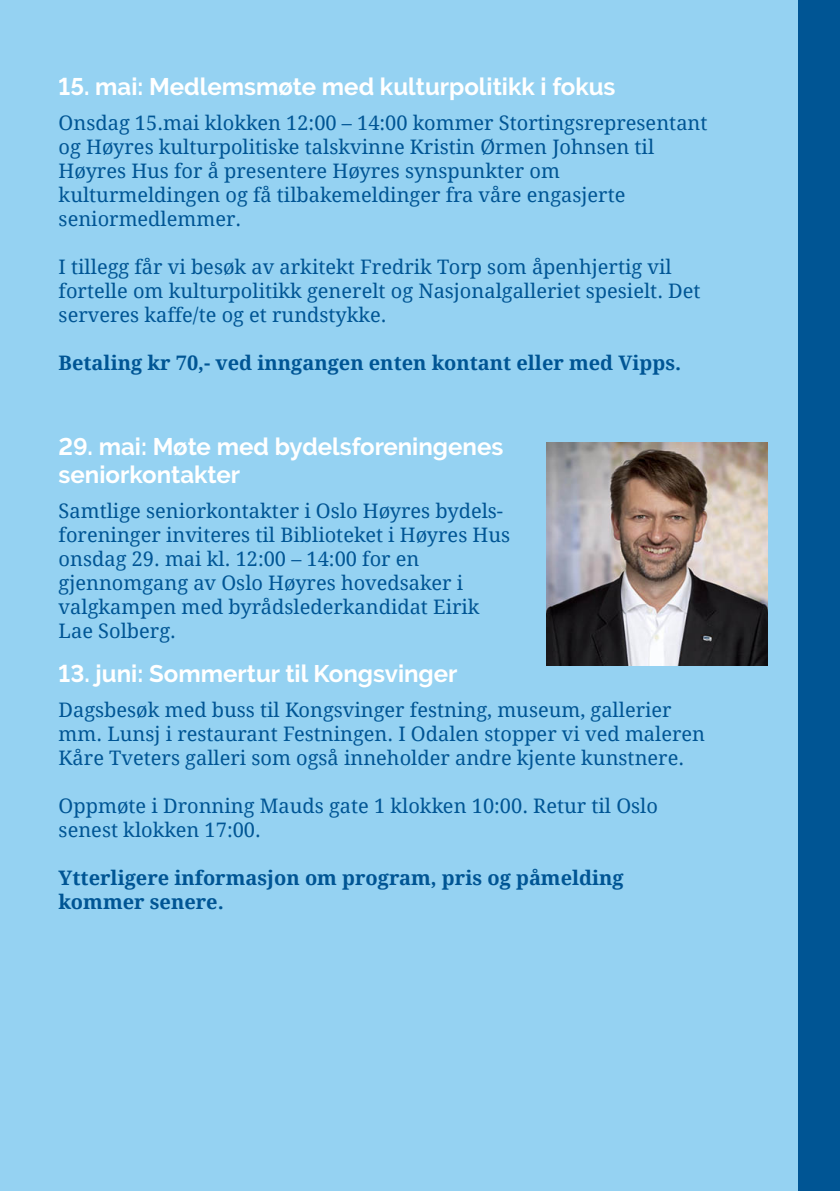
<style>
.page{position:relative;width:840px;height:1191px;background:#fff}
.page>*{position:absolute;margin:0;border:0;box-sizing:border-box;transform-origin:0 0}
.Overskrift{font:700 24px/28px "Raleway";color:#fff}
.brødtekst{font:20px/24px "Droid Serif";color:#005594}
.brødtekst-2{font:700 20px/24px "Droid Serif";color:#005594}
</style>
<div class="page">
<div style="left:0;top:0;width:839px;height:1191px;background:#95d2f2"></div>
<div style="left:797px;top:0;width:42px;height:1191px;background:#005594"></div>
<img style="left:546px;top:442px;width:221px;height:223px">
<p class="Overskrift" style="left:59px;top:72px;width:558px">15. mai: Medlemsmøte med kulturpolitikk i fokus</p>
<p class="brødtekst" style="left:59px;top:110px;width:650px">Onsdag 15.mai klokken 12:00 – 14:00 kommer Stortingsrepresentant og Høyres kulturpolitiske talskvinne Kristin Ørmen Johnsen til Høyres Hus for å presentere Høyres synspunkter om kulturmeldingen og få tilbakemeldinger fra våre engasjerte seniormedlemmer.</p>
<p class="brødtekst" style="left:59px;top:254px;width:643px">I tillegg får vi besøk av arkitekt Fredrik Torp som åpenhjertig vil fortelle om kulturpolitikk generelt og Nasjonalgalleriet spesielt. Det serveres kaffe/te og et rundstykke.</p>
<p class="brødtekst-2" style="left:59px;top:350px;width:623px">Betaling kr 70,- ved inngangen enten kontant eller med Vipps.</p>
<p class="Overskrift" style="left:59px;top:432px;width:446px">29. mai: Møte med bydelsforeningenes seniorkontakter</p>
<p class="brødtekst" style="left:59px;top:498px;width:453px">Samtlige seniorkontakter i Oslo Høyres bydels&shy;foreninger inviteres til Biblioteket i Høyres Hus onsdag 29. mai kl. 12:00 – 14:00 for en gjennomgang av Oslo Høyres hovedsaker i valgkampen med byrådslederkandidat Eirik Lae Solberg.</p>
<p class="Overskrift" style="left:59px;top:659px;width:400px">13. juni: Sommertur til Kongsvinger</p>
<p class="brødtekst" style="left:59px;top:697px;width:647px">Dagsbesøk med buss til Kongsvinger festning, museum, gallerier mm. Lunsj i restaurant Festningen. I Odalen stopper vi ved maleren<br>Kåre Tveters galleri som også inneholder andre kjente kunstnere.</p>
<p class="brødtekst" style="left:59px;top:793px;width:600px">Oppmøte i Dronning Mauds gate 1 klokken 10:00. Retur til Oslo senest klokken 17:00.</p>
<p class="brødtekst-2" style="left:59px;top:865px;width:566px">Ytterligere informasjon om program, pris og påmelding kommer senere.</p>
</div>
